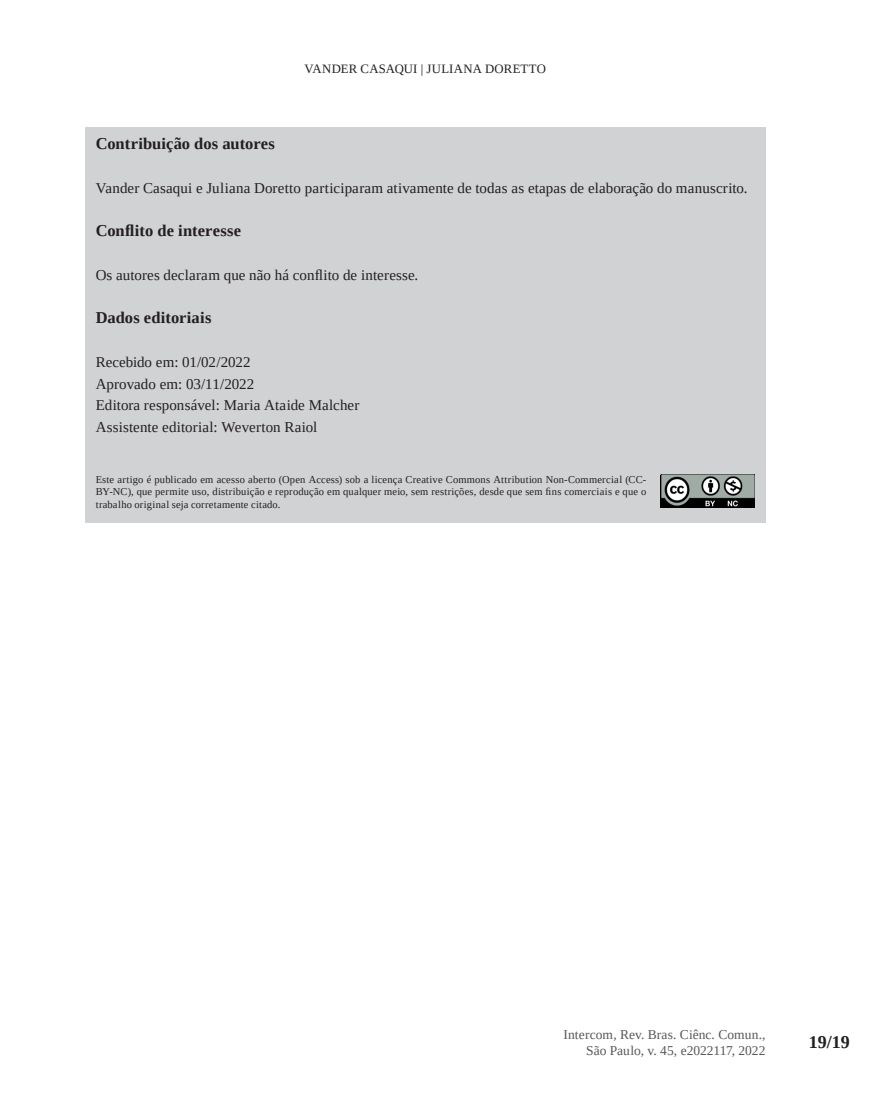
<style>
.page{position:relative;width:893px;height:1106px;background:#fff}
.page>*{position:absolute;margin:0;border:0;box-sizing:border-box;transform-origin:0 0}
.t1{font:700 18px "Liberation Serif";color:#231f20}
.t2{font:700 16.5px "Liberation Serif";letter-spacing:.005em;color:#231f20}
.t3{font:15px/21.8px "Liberation Serif";letter-spacing:.005em;color:#231f20}
.t4{font:13.5px/16.2px "Liberation Serif";letter-spacing:.005em;color:#57585a;text-align:right}
.t5{font:12.75px "Liberation Serif";letter-spacing:.015em;color:#231f20}
.t6{font:10.5px/12.6px "Liberation Serif";letter-spacing:.02em;color:#231f20;text-align:justify}
</style>
<div class="page">
<div style="left:85px;top:128px;width:680px;height:395px;background:#d1d2d4"></div>
<img style="left:661px;top:474px;width:94px;height:33px">
<p class="t5" style="left:304px;top:60px;width:243px">VANDER CASAQUI | JULIANA DORETTO</p>
<p class="t2" style="left:96px;top:133px;width:181px">Contribuição dos autores</p>
<p class="t3" style="left:96px;top:177px;width:653px">Vander Casaqui e Juliana Doretto participaram ativamente de todas as etapas de elaboração do manuscrito.</p>
<p class="t2" style="left:96px;top:220px;width:147px">Conflito de interesse</p>
<p class="t3" style="left:96px;top:264px;width:324px">Os autores declaram que não há conflito de interesse.</p>
<p class="t2" style="left:96px;top:307px;width:117px">Dados editoriais</p>
<p class="t3" style="left:96px;top:351px;width:265px">Recebido em: 01/02/2022<br>Aprovado em: 03/11/2022<br>Editora responsável: Maria Ataide Malcher Assistente editorial: Weverton Raiol</p>
<p class="t6" style="left:96px;top:473px;width:552px">Este artigo é publicado em acesso aberto (Open Access) sob a licença Creative Commons Attribution Non-Commercial (CC-BY-NC), que permite uso, distribuição e reprodução em qualquer meio, sem restrições, desde que sem fins comerciais e que o trabalho original seja corretamente citado.</p>
<p class="t4" style="left:563px;top:1026px;width:204px">Intercom, Rev. Bras. Ciênc. Comun.,<br>São Paulo, v. 45, e2022117, 2022</p>
<p class="t1" style="left:809px;top:1030px;width:43px">19/19</p>
</div>
